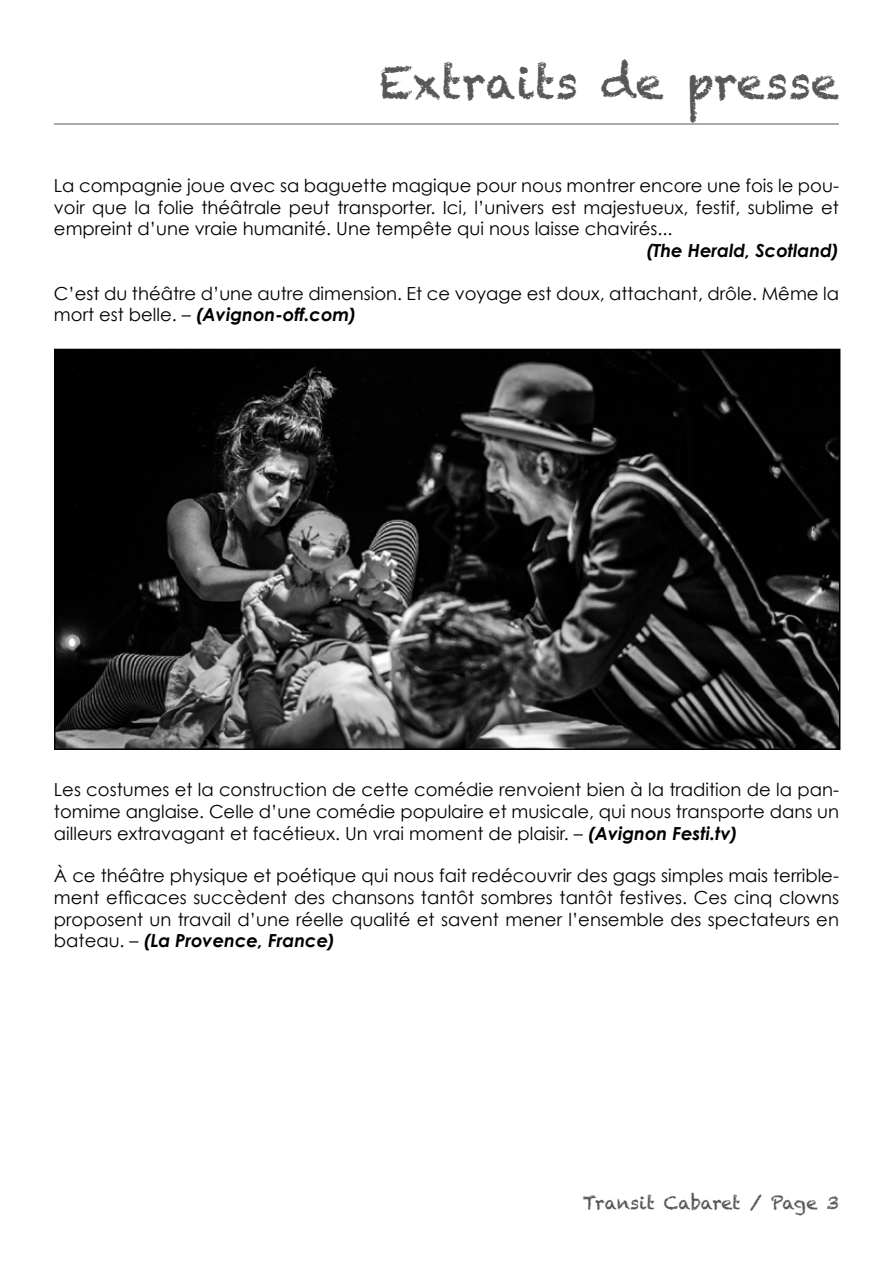
<style>
.page{position:relative;width:893px;height:1263px;background:#fff}
.page>*{position:absolute;margin:0;border:0;box-sizing:border-box;transform-origin:0 0}
.t1{font:45px "Chalkduster";color:#575756}
.t2{font:18px/21.6px "Century Gothic";color:#000;text-align:justify}
.t3{font:18px "Chalkduster";color:#575756}
.t4{font:italic 700 18px "Century Gothic";color:#000}
.s1{font-weight:700;font-style:italic}
</style>
<div class="page">
<hr style="left:54px;top:124px;width:785px;height:1px;background:#575756">
<img style="left:57px;top:352px;width:780px;height:395px">
<div style="left:54px;top:349px;width:786px;height:401px;border:2px solid #000"></div>
<h1 class="t1" style="left:380px;top:56px;width:461px">Extraits de presse</h1>
<p class="t2" style="left:54px;top:175px;width:786px">La compagnie joue avec sa baguette magique pour nous montrer encore une fois le pou&shy;voir que la folie théâtrale peut transporter. Ici, l’univers est majestueux, festif, sublime et empreint d’une vraie humanité. Une tempête qui nous laisse chavirés...</p>
<p class="t4" style="left:646px;top:239px;width:194px">(The Herald, Scotland)</p>
<p class="t2" style="left:54px;top:282px;width:786px">C’est du théâtre d’une autre dimension. Et ce voyage est doux, attachant, drôle. Même la mort est belle. – <span class="s1">(Avignon-off.com)</span></p>
<p class="t2" style="left:54px;top:779px;width:786px">Les costumes et la construction de cette comédie renvoient bien à la tradition de la pan&shy;tomime anglaise. Celle d’une comédie populaire et musicale, qui nous transporte dans un ailleurs extravagant et facétieux. Un vrai moment de plaisir. – <span class="s1">(Avignon Festi.tv)</span></p>
<p class="t2" style="left:54px;top:865px;width:786px">À ce théâtre physique et poétique qui nous fait redécouvrir des gags simples mais terrible&shy;ment efficaces succèdent des chansons tantôt sombres tantôt festives. Ces cinq clowns proposent un travail d’une réelle qualité et savent mener l’ensemble des spectateurs en bateau. – <span class="s1">(La Provence, France)</span></p>
<p class="t3" style="left:583px;top:1192px;width:258px">Transit Cabaret / Page 3</p>
</div>
